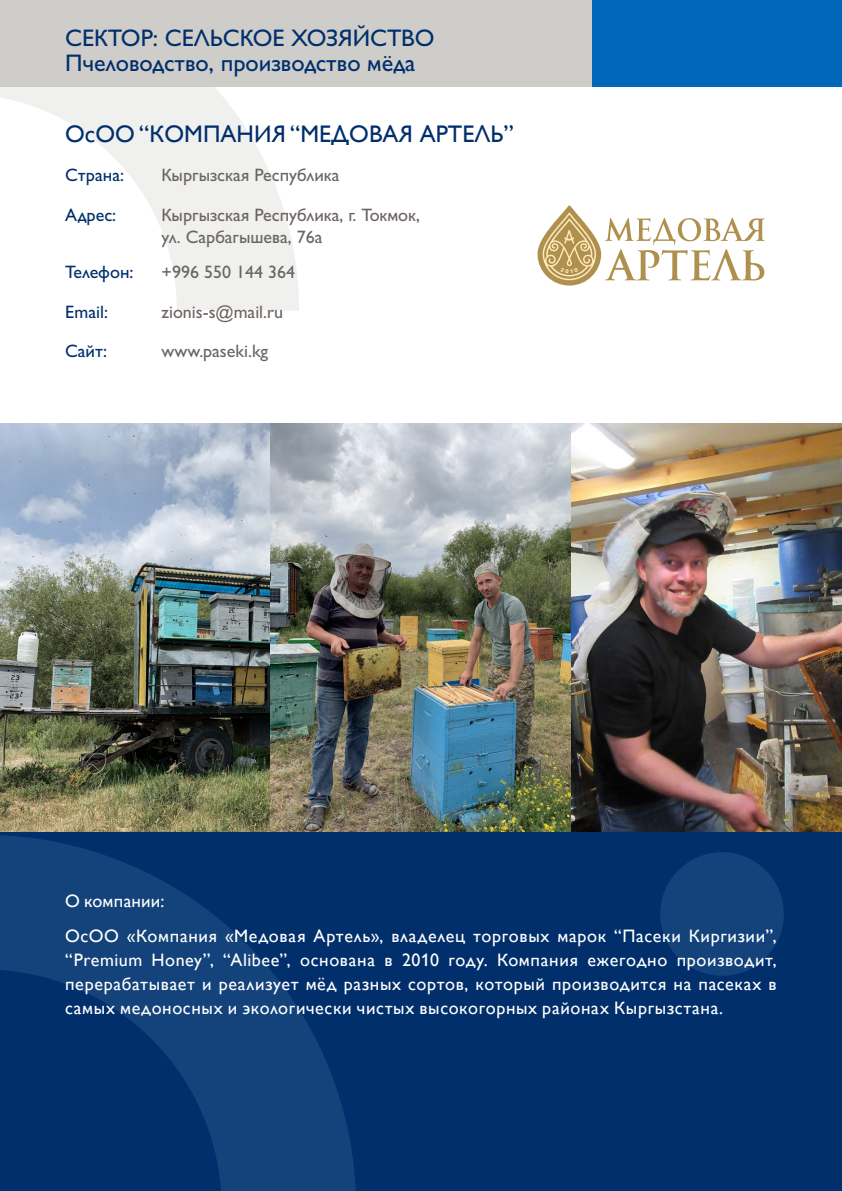
<style>
.page{position:relative;width:842px;height:1191px;background:#fff}
.page>*{position:absolute;margin:0;border:0;box-sizing:border-box;transform-origin:0 0}
.t1{font:500 24px/24.8px "Gill Sans Pro Cyrillic";color:#002f6c}
.t2{font:24px "Gill Sans Alt One WGL";color:#002f6c}
.t3{font:18px/24px "Gill Sans Alt One WGL";letter-spacing:.035em;color:#fff;text-align:justify}
.t4{font:500 18px/22px "Gill Sans Pro Cyrillic";color:#6c6463}
.t5{font:500 18px "Gill Sans Pro Cyrillic";color:#002f6c}
.t6{font:18px "Gill Sans Alt One WGL";letter-spacing:.01em;color:#fff}
</style>
<div class="page">
<svg style="left:0;top:87px;width:299px;height:223px"></svg>
<div style="left:0;top:0;width:842px;height:72px;background:#cfcdc9"></div>
<div style="left:592px;top:0;width:250px;height:72px;background:#0067b9"></div>
<div style="left:0;top:782px;width:842px;height:409px;background:#002f6c"></div>
<div style="left:660px;top:852px;width:124px;height:123px;background:#13437a;border-radius:50%"></div>
<svg style="left:0;top:835px;width:356px;height:356px"></svg>
<div style="left:0;top:71px;width:842px;height:16px;background:#cfcdc9"></div>
<div style="left:592px;top:71px;width:250px;height:16px;background:#0067b9"></div>
<svg style="left:537px;top:205px;width:228px;height:80px"></svg>
<img style="left:0;top:423px;width:842px;height:409px">
<p class="t1" style="left:65px;top:25px;width:371px">СЕКТОР: СЕЛЬСКОЕ ХОЗЯЙСТВО<br>Пчеловодство, производство мёда</p>
<p class="t2" style="left:65px;top:118px;width:450px">ОсОО “КОМПАНИЯ “МЕДОВАЯ АРТЕЛЬ”</p>
<p class="t5" style="left:65px;top:164px;width:60px">Страна:</p>
<p class="t4" style="left:162px;top:164px;width:179px">Кыргызская Республика</p>
<p class="t5" style="left:65px;top:204px;width:53px">Адрес:</p>
<p class="t4" style="left:162px;top:204px;width:260px">Кыргызская Республика, г. Токмок, ул. Сарбагышева, 76а</p>
<p class="t5" style="left:65px;top:261px;width:70px">Телефон:</p>
<p class="t4" style="left:162px;top:261px;width:135px">+996 550 144 364</p>
<p class="t5" style="left:65px;top:301px;width:44px">Email:</p>
<p class="t4" style="left:162px;top:300px;width:123px">zionis-s@mail.ru</p>
<p class="t5" style="left:65px;top:341px;width:43px">Сайт:</p>
<p class="t4" style="left:162px;top:340px;width:108px">www.paseki.kg</p>
<p class="t6" style="left:65px;top:888px;width:101px">О компании:</p>
<p class="t3" style="left:65px;top:923px;width:713px">ОсОО «Компания «Медовая Артель», владелец торговых марок “Пасеки Киргизии”, “Premium Honey”, “Alibee”, основана в 2010 году. Компания ежегодно производит, перерабатывает и реализует мёд разных сортов, который производится на пасеках в самых медоносных и экологически чистых высокогорных районах Кыргызстана.</p>
</div>
